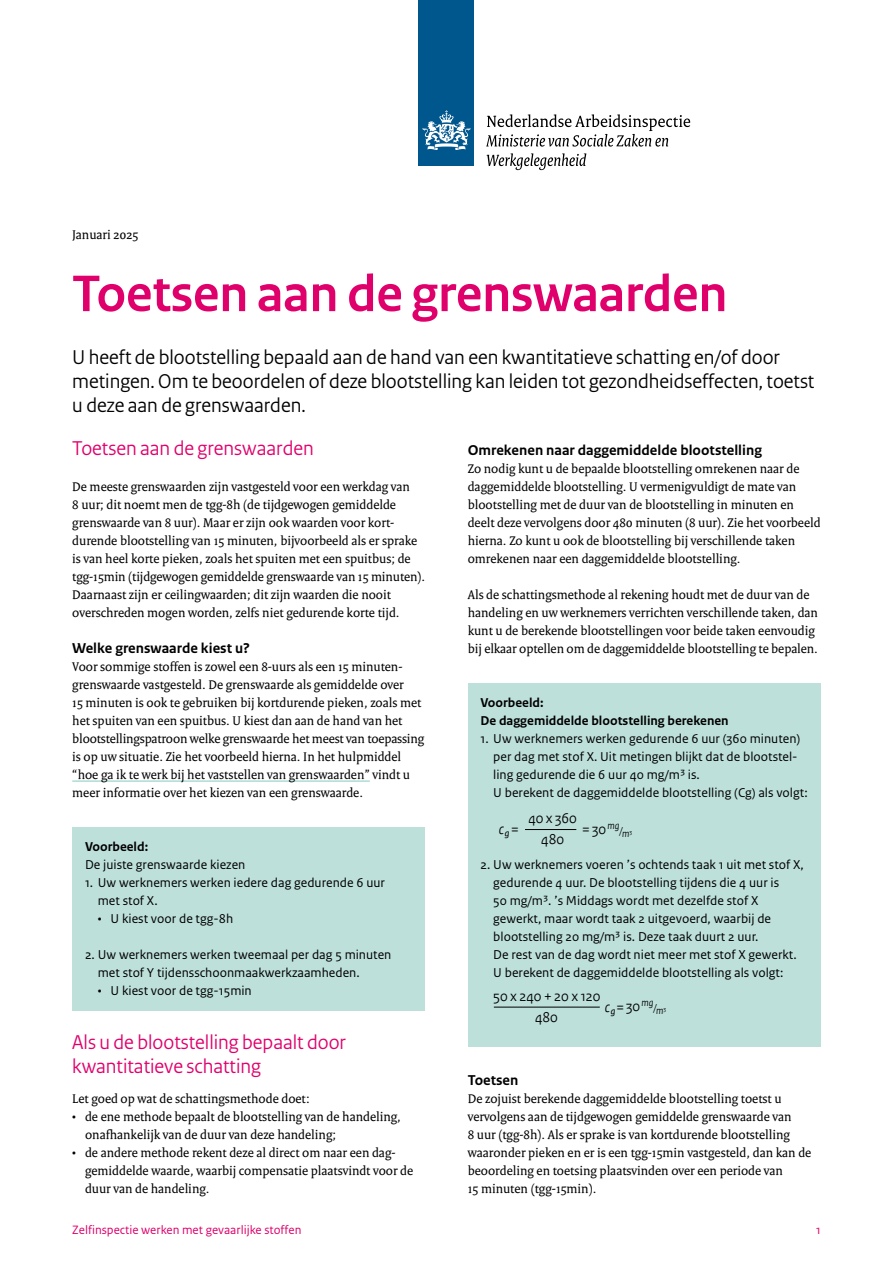
<style>
.page{position:relative;width:893px;height:1263px;background:#fff}
.page>*{position:absolute;margin:0;border:0;box-sizing:border-box;transform-origin:0 0}
.H1_Titel{font:700 54px "Rijksoverheid Sans Heading";color:#e0006c}
.Inleiding{font:21px/24px "Rijksoverheid Sans Heading";color:#000}
.H2_Paragraafkop_Sans{font:21px/24px "Rijksoverheid Sans Heading";color:#e0006c}
.H3_Alineakop_Sans{font:700 15px "Rijksoverheid Sans Text";color:#000}
.t1{font:15px/21.1px "Rijksoverheid Sans Heading TT";color:#000;text-align:center}
.t2{font:italic 15px "Rijksoverheid Sans Heading TT";color:#000}
.P_Body_serif{font:13.5px/18px "Rijksoverheid Serif";color:#000}
.Kader_Broodtekst{font:13.5px/18px "Rijksoverheid Sans Text";color:#000}
.H5_Kader_Subkop{font:700 13.5px "Rijksoverheid Sans Text";color:#000}
.H4_Kader_Subkop{font:700 13.5px "Rijksoverheid Sans Text";color:#000}
.t3{font:12.75px "Rijksoverheid Sans Text";color:#e0006c}
.t4{font:10.5px "Rijksoverheid Sans Heading TT";color:#000}
.s1{font-family:"Rijksoverheid Sans Text"}
.s2{font-style:normal}
.s3{font-style:italic}
.s4{font-size:6.15px}
</style>
<div class="page">
<div style="left:419px;top:0;width:55px;height:166px;background:#00578e"></div>
<svg style="left:423px;top:110px;width:47px;height:40px"></svg>
<svg style="left:486px;top:114px;width:204px;height:33px"></svg>
<svg style="left:487px;top:153px;width:99px;height:17px"></svg>
<hr style="left:72px;top:781px;width:298px;height:1px;background:#86cac0">
<div style="left:72px;top:827px;width:353px;height:39px;background:#bde0da"></div>
<div style="left:72px;top:863px;width:353px;height:57px;background:#bde0da"></div>
<div style="left:72px;top:917px;width:353px;height:39px;background:#bde0da"></div>
<div style="left:72px;top:935px;width:353px;height:57px;background:#bde0da"></div>
<div style="left:72px;top:971px;width:353px;height:39px;background:#bde0da"></div>
<div style="left:468px;top:683px;width:353px;height:39px;background:#bde0da"></div>
<div style="left:468px;top:719px;width:353px;height:93px;background:#bde0da"></div>
<div style="left:468px;top:809px;width:353px;height:39px;background:#bde0da"></div>
<div style="left:468px;top:845px;width:353px;height:147px;background:#bde0da"></div>
<div style="left:468px;top:989px;width:353px;height:39px;background:#bde0da"></div>
<div style="left:468px;top:1007px;width:353px;height:39px;background:#bde0da"></div>
<hr style="left:525px;top:829px;width:51px;height:1px;background:#000">
<hr style="left:494px;top:1007px;width:106px;height:1px;background:#000">
<p class="P_Body_serif" style="left:72px;top:226px;width:67px">Januari 2025</p>
<h1 class="H1_Titel" style="left:72px;top:263px;width:656px">Toetsen aan de grenswaarden</h1>
<p class="Inleiding" style="left:72px;top:345px;width:744px">U heeft de blootstelling bepaald aan de hand van een kwantitatieve schatting en/of door metingen. Om te beoordelen of deze blootstelling kan leiden tot gezondheidseffecten, toetst u deze aan de grenswaarden.</p>
<h2 class="H2_Paragraafkop_Sans" style="left:72px;top:437px;width:243px">Toetsen aan de grenswaarden</h2>
<p class="P_Body_serif" style="left:72px;top:478px;width:354px">De meeste grenswaarden zijn vastgesteld voor een werkdag van<br>8 uur; dit noemt men de tgg-8h (de tijdgewogen gemiddelde grenswaarde van 8 uur). Maar er zijn ook waarden voor kort&shy;durende blootstelling van 15 minuten, bijvoorbeeld als er sprake is van heel korte pieken, zoals het spuiten met een spuitbus; de tgg-15min (tijdgewogen gemiddelde grenswaarde van 15 minuten).<br>Daarnaast zijn er ceilingwaarden; dit zijn waarden die nooit overschreden mogen worden, zelfs niet gedurende korte tijd.</p>
<h3 class="H3_Alineakop_Sans" style="left:72px;top:640px;width:179px">Welke grenswaarde kiest u?</h3>
<p class="P_Body_serif" style="left:72px;top:658px;width:353px">Voor sommige stoffen is zowel een 8-uurs als een 15 minuten&shy;grenswaarde vastgesteld. De grenswaarde als gemiddelde over<br>15 minuten is ook te gebruiken bij kortdurende pieken, zoals met het spuiten van een spuitbus. U kiest dan aan de hand van het blootstellingspatroon welke grenswaarde het meest van toepassing is op uw situatie. Zie het voorbeeld hierna. In het hulpmiddel “hoe ga ik te werk bij het vaststellen van grenswaarden” vindt u meer informatie over het kiezen van een grenswaarde.</p>
<h3 class="H3_Alineakop_Sans" style="left:468px;top:442px;width:296px">Omrekenen naar daggemiddelde blootstelling</h3>
<p class="P_Body_serif" style="left:468px;top:460px;width:354px">Zo nodig kunt u de bepaalde blootstelling omrekenen naar de daggemiddelde blootstelling. U vermenigvuldigt de mate van blootstelling met de duur van de blootstelling in minuten en deelt deze vervolgens door 480 minuten (8 uur). Zie het voorbeeld hierna. Zo kunt u ook de blootstelling bij verschillende taken omrekenen naar een daggemiddelde blootstelling.</p>
<p class="P_Body_serif" style="left:468px;top:586px;width:352px">Als de schattingsmethode al rekening houdt met de duur van de handeling en uw werknemers verrichten verschillende taken, dan kunt u de berekende blootstellingen voor beide taken eenvoudig bij elkaar optellen om de daggemiddelde blootstelling te bepalen.</p>
<h4 class="H4_Kader_Subkop" style="left:480px;top:695px;width:65px">Voorbeeld:</h4>
<h5 class="H5_Kader_Subkop" style="left:480px;top:713px;width:250px">De daggemiddelde blootstelling berekenen</h5>
<p class="Kader_Broodtekst" style="left:493px;top:730px;width:316px;text-indent:-13px">1. Uw werknemers werken gedurende 6 uur (360 minuten) per dag met stof X. Uit metingen blijkt dat de blootstel&shy;ling gedurende die 6 uur 40 mg/m³ is.<br>U berekent de daggemiddelde blootstelling (Cg) als volgt:</p>
<h4 class="H4_Kader_Subkop" style="left:85px;top:839px;width:65px">Voorbeeld:</h4>
<p class="Kader_Broodtekst" style="left:85px;top:856px;width:162px">De juiste grenswaarde kiezen</p>
<p class="Kader_Broodtekst" style="left:98px;top:874px;width:289px;text-indent:-13px">1. Uw werknemers werken iedere dag gedurende 6 uur met stof X.</p>
<p class="Kader_Broodtekst" style="left:98px;top:910px;width:137px">• U kiest voor de tgg-8h</p>
<p class="Kader_Broodtekst" style="left:98px;top:946px;width:295px;text-indent:-13px">2. Uw werknemers werken tweemaal per dag 5 minuten met stof Y tijdensschoonmaakwerkzaamheden.</p>
<p class="Kader_Broodtekst" style="left:98px;top:982px;width:156px">• U kiest voor de tgg-15min</p>
<h2 class="H2_Paragraafkop_Sans" style="left:72px;top:1031px;width:275px">Als u de blootstelling bepaalt door kwantitatieve schatting</h2>
<p class="P_Body_serif" style="left:72px;top:1090px;width:239px">Let goed op wat de schattingsmethode doet:</p>
<p class="P_Body_serif" style="left:85px;top:1108px;width:317px;text-indent:-13px"><span class="s1">•</span> de ene methode bepaalt de blootstelling van de handeling, onafhankelijk van de duur van deze handeling;</p>
<p class="P_Body_serif" style="left:85px;top:1144px;width:330px;text-indent:-13px"><span class="s1">•</span> de andere methode rekent deze al direct om naar een dag&shy;gemiddelde waarde, waarbij compensatie plaatsvindt voor de duur van de handeling.</p>
<p class="t2" style="left:499px;top:821px;width:22px">cg<span class="s2">=</span></p>
<p class="t1" style="left:528px;top:808px;width:50px">40 x 360<br>480</p>
<p class="t1" style="left:582px;top:819px;width:39px">= 30<sup>mg</sup></p>
<p class="t4" style="left:620px;top:824px;width:14px">/<span class="s3">m</span><span class="s4">3</span></p>
<p class="Kader_Broodtekst" style="left:493px;top:856px;width:312px;text-indent:-13px">2. Uw werknemers voeren ’s ochtends taak 1 uit met stof X, gedurende 4 uur. De blootstelling tijdens die 4 uur is<br>50 mg/m³. ’s Middags wordt met dezelfde stof X gewerkt, maar wordt taak 2 uitgevoerd, waarbij de blootstelling 20 mg/m³ is. Deze taak duurt 2 uur.<br>De rest van de dag wordt niet meer met stof X gewerkt.<br>U berekent de daggemiddelde blootstelling als volgt:</p>
<p class="t1" style="left:493px;top:985px;width:109px">50 x 240 + 20 x 120<br>480</p>
<p class="t1" style="left:605px;top:996px;width:50px"><span class="s3">cg</span>=30<sup>mg</sup></p>
<p class="t4" style="left:654px;top:1001px;width:14px">/<span class="s3">m</span><span class="s4">3</span></p>
<h3 class="H3_Alineakop_Sans" style="left:468px;top:1072px;width:52px">Toetsen</h3>
<p class="P_Body_serif" style="left:468px;top:1090px;width:345px">De zojuist berekende daggemiddelde blootstelling toetst u vervolgens aan de tijdgewogen gemiddelde grenswaarde van<br>8 uur (tgg-8h). Als er sprake is van kortdurende blootstelling waaronder pieken en er is een tgg-15min vastgesteld, dan kan de beoordeling en toetsing plaatsvinden over een periode van<br>15 minuten (tgg-15min).</p>
<p class="t3" style="left:72px;top:1223px;width:231px">Zelfinspectie werken met gevaarlijke stoffen</p>
<p class="t3" style="left:816px;top:1223px;width:6px">1</p>
</div>
